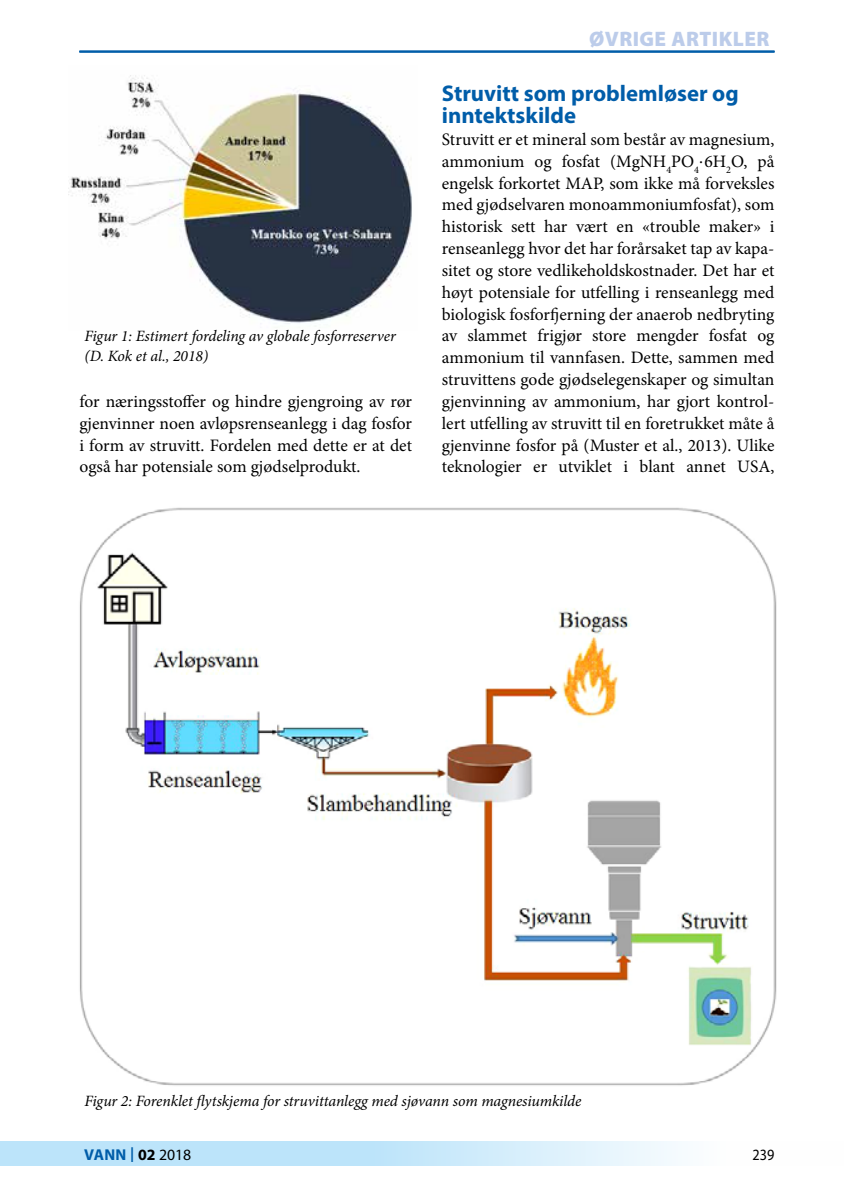
<style>
.page{position:relative;width:844px;height:1191px;background:#fff}
.page>*{position:absolute;margin:0;border:0;box-sizing:border-box;transform-origin:0 0}
.t1{font:700 22.75px/21.9px "Myriad Pro";color:#005da9}
.t2{font:900 21px "Myriad Pro";letter-spacing:.02em;color:#bcccea}
.t3{font:17.5px/21.9px "Minion Pro";color:#000;text-align:justify}
.t4{font:italic 15.75px/19.2px "Minion Pro";letter-spacing:-.01em;color:#000}
.t5{font:700 15.75px "Myriad Pro";letter-spacing:.01em;color:#005da9}
.t6{font:15.75px "Myriad Pro";color:#000;scale:.9 1}
.s1{font-weight:400;font-size:21.88px}
.s2{color:#000}
.s3{font-weight:400;color:#000}
</style>
<div class="page">
<svg style="left:1px;top:1141px;width:675px;height:25px;background:#c8e8fa"></svg>
<svg style="left:0;top:1141px;width:1px;height:25px"></svg>
<hr style="left:79px;top:51px;width:695px;height:1px;background:#005da9">
<img style="left:68px;top:75px;width:344px;height:252px">
<img style="left:79px;top:507px;width:698px;height:579px">
<p class="t4" style="left:84px;top:327px;width:313px">Figur 1: Estimert fordeling av globale fosforreserver (D. Kok et al., 2018)</p>
<p class="t3" style="left:79px;top:390px;width:334px">for næringsstoffer og hindre gjengroing av rør gjenvinner noen avløpsrenseanlegg i dag fosfor i form av struvitt. Fordelen med dette er at det også har potensiale som gjødselprodukt.</p>
<p class="t2" style="left:589px;top:24px;width:181px">ØVRIGE ARTIKLER</p>
<h1 class="t1" style="left:441px;top:82px;width:298px">Struvitt som problemløser og inntektskilde</h1>
<p class="t3" style="left:441px;top:128px;width:334px">Struvitt er et mineral som består av magnesium, ammonium og fosfat (MgNH<sub>4</sub>PO<sub>4</sub>.6H<sub>2</sub>O, på engelsk forkortet MAP, som ikke må forveksles med gjødselvaren monoammoniumfosfat), som historisk sett har vært en «trouble maker» i renseanlegg hvor det har forårsaket tap av kapa&shy;sitet og store vedlikeholdskostnader. Det har et høyt potensiale for utfelling i renseanlegg med biologisk fosforfjerning der anaerob nedbryting av slammet frigjør store mengder fosfat og ammonium til vannfasen. Dette, sammen med struvittens gode gjødselegenskaper og simultan gjenvinning av ammonium, har gjort kontrol&shy;lert utfelling av struvitt til en foretrukket måte å gjenvinne fosfor på (Muster et al., 2013). Ulike teknologier er utviklet i blant annet USA,</p>
<p class="t4" style="left:84px;top:1091px;width:498px">Figur 2: Forenklet flytskjema for struvittanlegg med sjøvann som magnesiumkilde</p>
<p class="t5" style="left:84px;top:1144px;width:109px">VANN <span class="s1">I</span> <span class="s2">02</span> <span class="s3">2018</span></p>
<p class="t6" style="left:752px;top:1145px;width:26px">239</p>
</div>
